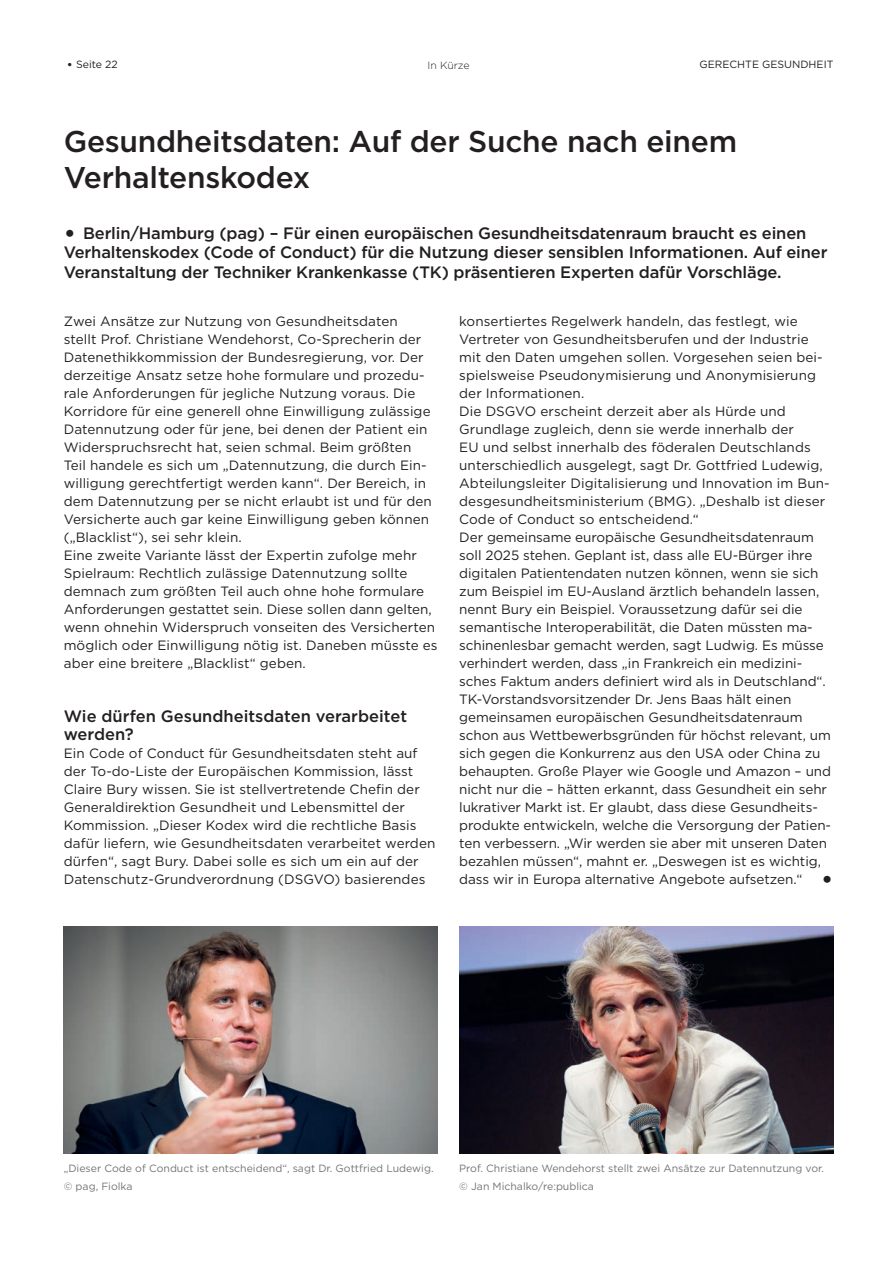
<style>
.page{position:relative;width:893px;height:1263px;background:#fff}
.page>*{position:absolute;margin:0;border:0;box-sizing:border-box;transform-origin:0 0}
.t1{font:500 30px/36px "Gotham";letter-spacing:-.01em;color:#231f20}
.t2{font:500 16.5px/19.8px "Gotham";letter-spacing:-.01em;color:#231f20}
.t3{font:13.5px/18px "Gotham";letter-spacing:.005em;color:#231f20}
.t4{font:10.5px/18px "Gotham";color:#727477}
.t5{font:10.5px "Gotham";color:#231f20}
.t6{font:300 10.5px "Gotham";letter-spacing:-.01em;color:#231f20}
.s1{font-size:12.6px}
.s2{font-size:24.75px}
.s3{font-weight:500;font-size:24.75px}
</style>
<div class="page">
<img style="left:64px;top:926px;width:374px;height:228px">
<img style="left:459px;top:926px;width:374px;height:228px">
<p class="t5" style="left:67px;top:58px;width:52px"><span class="s1">•</span> Seite 22</p>
<p class="t6" style="left:428px;top:58px;width:44px">In Kürze</p>
<p class="t5" style="left:700px;top:58px;width:135px">GERECHTE GESUNDHEIT</p>
<h1 class="t1" style="left:64px;top:123px;width:675px">Gesundheitsdaten: Auf der Suche nach einem<br>Verhaltenskodex</h1>
<p class="t2" style="left:64px;top:223px;width:765px"><span class="s2">•</span> Berlin/Hamburg (pag) – Für einen europäischen Gesundheitsdatenraum braucht es einen<br>Verhaltenskodex (Code of Conduct) für die Nutzung dieser sensiblen Informationen. Auf einer<br>Veranstaltung der Techniker Krankenkasse (TK) präsentieren Experten dafür Vorschläge.</p>
<p class="t3" style="left:64px;top:311px;width:375px">Zwei Ansätze zur Nutzung von Gesundheitsdaten<br>stellt Prof. Christiane Wendehorst, Co-Sprecherin der Datenethikkommission der Bundesregierung, vor. Der derzeitige Ansatz setze hohe formulare und prozedu&shy;rale Anforderungen für jegliche Nutzung voraus. Die Korridore für eine generell ohne Einwilligung zulässige Datennutzung oder für jene, bei denen der Patient ein Widerspruchsrecht hat, seien schmal. Beim größten<br>Teil handele es sich um „Datennutzung, die durch Ein&shy;willigung gerechtfertigt werden kann“. Der Bereich, in dem Datennutzung per se nicht erlaubt ist und für den Versicherte auch gar keine Einwilligung geben können („Blacklist“), sei sehr klein.<br>Eine zweite Variante lässt der Expertin zufolge mehr Spielraum: Rechtlich zulässige Datennutzung sollte demnach zum größten Teil auch ohne hohe formulare Anforderungen gestattet sein. Diese sollen dann gelten, wenn ohnehin Widerspruch vonseiten des Versicherten möglich oder Einwilligung nötig ist. Daneben müsste es aber eine breitere „Blacklist“ geben.</p>
<p class="t2" style="left:64px;top:707px;width:345px;line-height:18px">Wie dürfen Gesundheitsdaten verarbeitet werden?</p>
<p class="t3" style="left:64px;top:743px;width:373px">Ein Code of Conduct für Gesundheitsdaten steht auf der To-do-Liste der Europäischen Kommission, lässt Claire Bury wissen. Sie ist stellvertretende Chefin der Generaldirektion Gesundheit und Lebensmittel der Kommission. „Dieser Kodex wird die rechtliche Basis dafür liefern, wie Gesundheitsdaten verarbeitet werden dürfen“, sagt Bury. Dabei solle es sich um ein auf der Datenschutz-Grundverordnung (DSGVO) basierendes</p>
<p class="t3" style="left:459px;top:311px;width:376px">konsertiertes Regelwerk handeln, das festlegt, wie Vertreter von Gesundheitsberufen und der Industrie mit den Daten umgehen sollen. Vorgesehen seien bei&shy;spielsweise Pseudonymisierung und Anonymisierung der Informationen.<br>Die DSGVO erscheint derzeit aber als Hürde und Grundlage zugleich, denn sie werde innerhalb der<br>EU und selbst innerhalb des föderalen Deutschlands unterschiedlich ausgelegt, sagt Dr. Gottfried Ludewig, Abteilungsleiter Digitalisierung und Innovation im Bun&shy;desgesundheitsministerium (BMG). „Deshalb ist dieser Code of Conduct so entscheidend.“<br>Der gemeinsame europäische Gesundheitsdatenraum soll 2025 stehen. Geplant ist, dass alle EU-Bürger ihre digitalen Patientendaten nutzen können, wenn sie sich zum Beispiel im EU-Ausland ärztlich behandeln lassen, nennt Bury ein Beispiel. Voraussetzung dafür sei die semantische Interoperabilität, die Daten müssten ma&shy;schinenlesbar gemacht werden, sagt Ludwig. Es müsse verhindert werden, dass „in Frankreich ein medizini&shy;sches Faktum anders definiert wird als in Deutschland“.<br>TK-Vorstandsvorsitzender Dr. Jens Baas hält einen gemeinsamen europäischen Gesundheitsdatenraum schon aus Wettbewerbsgründen für höchst relevant, um sich gegen die Konkurrenz aus den USA oder China zu behaupten. Große Player wie Google und Amazon – und nicht nur die – hätten erkannt, dass Gesundheit ein sehr lukrativer Markt ist. Er glaubt, dass diese Gesundheits&shy;produkte entwickeln, welche die Versorgung der Patien&shy;ten verbessern. „Wir werden sie aber mit unseren Daten bezahlen müssen“, mahnt er. „Deswegen ist es wichtig, dass wir in Europa alternative Angebote aufsetzen.“ <span class="s3">•</span></p>
<p class="t4" style="left:64px;top:1159px;width:371px">„Dieser Code of Conduct ist entscheidend“, sagt Dr. Gottfried Ludewig. © pag, Fiolka</p>
<p class="t4" style="left:459px;top:1159px;width:366px">Prof. Christiane Wendehorst stellt zwei Ansätze zur Datennutzung vor. © Jan Michalko/re:publica</p>
</div>
